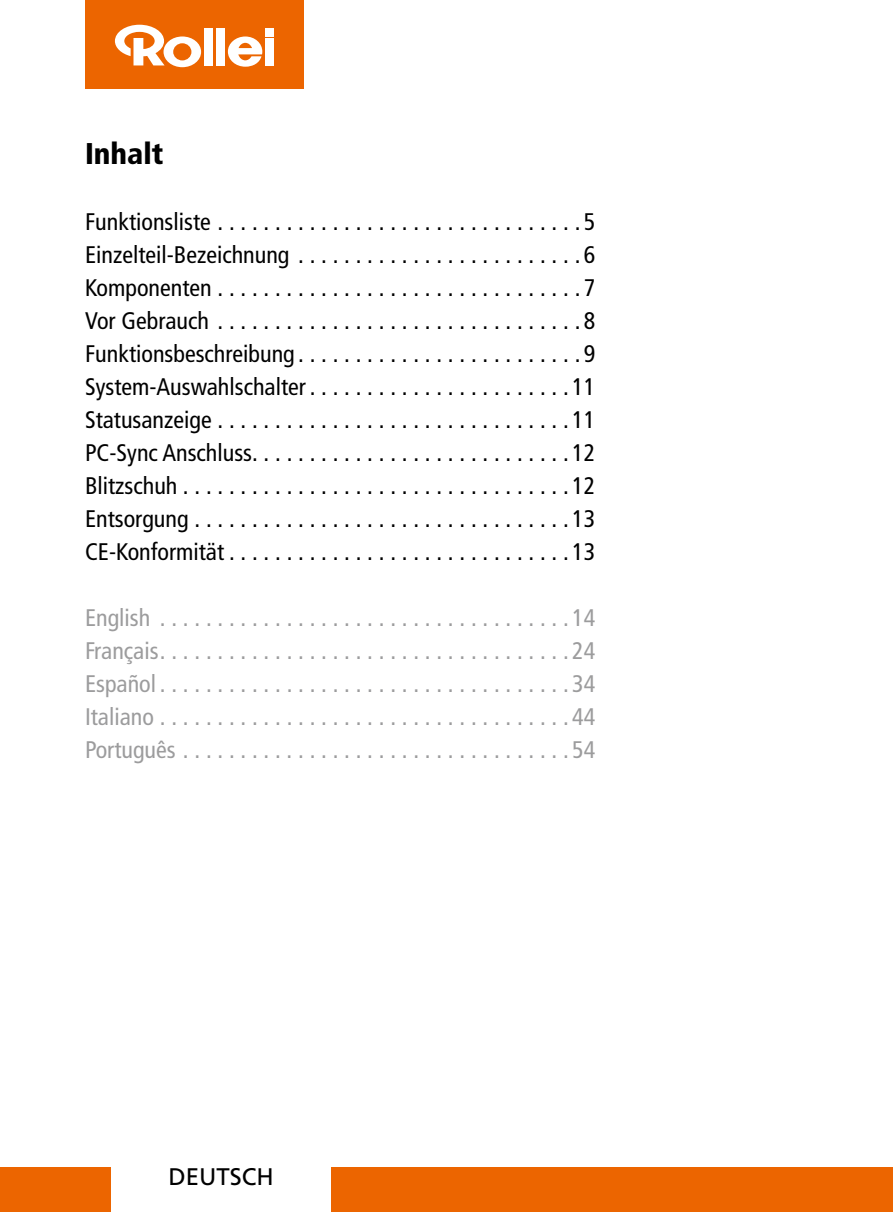
<style>
.page{position:relative;width:893px;height:1212px;background:#fff}
.page>*{position:absolute;margin:0;border:0;box-sizing:border-box;transform-origin:0 0}
.t1{font:900 condensed 30px "Frutiger LT";color:#000}
.t2{font:condensed 24px/33px "Frutiger LT";color:#000;text-align:justify}
.t3{font:condensed 24px/33px "Frutiger LT";color:#9c9c9d;text-align:justify}
.t4{font:24px "Frutiger LT";color:#000}
</style>
<div class="page">
<div style="left:331px;top:1167px;width:562px;height:45px;background:#ec6500"></div>
<div style="left:0;top:1167px;width:111px;height:45px;background:#ec6500"></div>
<div style="left:85px;top:0;width:218px;height:88px;background:#ec6500"></div>
<svg style="left:228px;top:37px;width:34px;height:30px"></svg>
<div style="left:204px;top:28px;width:9px;height:37px;background:#fff"></div>
<div style="left:216px;top:28px;width:9px;height:37px;background:#fff"></div>
<div style="left:265px;top:28px;width:8px;height:8px;background:#fff"></div>
<div style="left:265px;top:38px;width:8px;height:27px;background:#fff"></div>
<svg style="left:115px;top:25px;width:86px;height:42px"></svg>
<p class="t1" style="left:85px;top:136px;width:80px">Inhalt</p>
<p class="t2" style="left:85px;top:205px;width:512px">Funktionsliste . . . . . . . . . . . . . . . . . . . . . . . . . . . . . . . 5<br>Einzelteil-Bezeichnung . . . . . . . . . . . . . . . . . . . . . . . . 6<br>Komponenten . . . . . . . . . . . . . . . . . . . . . . . . . . . . . . . 7<br>Vor Gebrauch . . . . . . . . . . . . . . . . . . . . . . . . . . . . . . . 8<br>Funktionsbeschreibung . . . . . . . . . . . . . . . . . . . . . . . . 9<br>System-Auswahlschalter . . . . . . . . . . . . . . . . . . . . . . 11<br>Statusanzeige . . . . . . . . . . . . . . . . . . . . . . . . . . . . . . 11<br>PC-Sync Anschluss . . . . . . . . . . . . . . . . . . . . . . . . . . . 12<br>Blitzschuh . . . . . . . . . . . . . . . . . . . . . . . . . . . . . . . . . 12<br>Entsorgung . . . . . . . . . . . . . . . . . . . . . . . . . . . . . . . . 13<br>CE-Konformität . . . . . . . . . . . . . . . . . . . . . . . . . . . . . 13</p>
<p class="t3" style="left:85px;top:601px;width:512px">English . . . . . . . . . . . . . . . . . . . . . . . . . . . . . . . . . . . 14<br>Français . . . . . . . . . . . . . . . . . . . . . . . . . . . . . . . . . . . 24<br>Español . . . . . . . . . . . . . . . . . . . . . . . . . . . . . . . . . . . 34<br>Italiano . . . . . . . . . . . . . . . . . . . . . . . . . . . . . . . . . . . 44<br>Português . . . . . . . . . . . . . . . . . . . . . . . . . . . . . . . . . 54</p>
<p class="t4" style="left:168px;top:1162px;width:107px">DEUTSCH</p>
</div>
